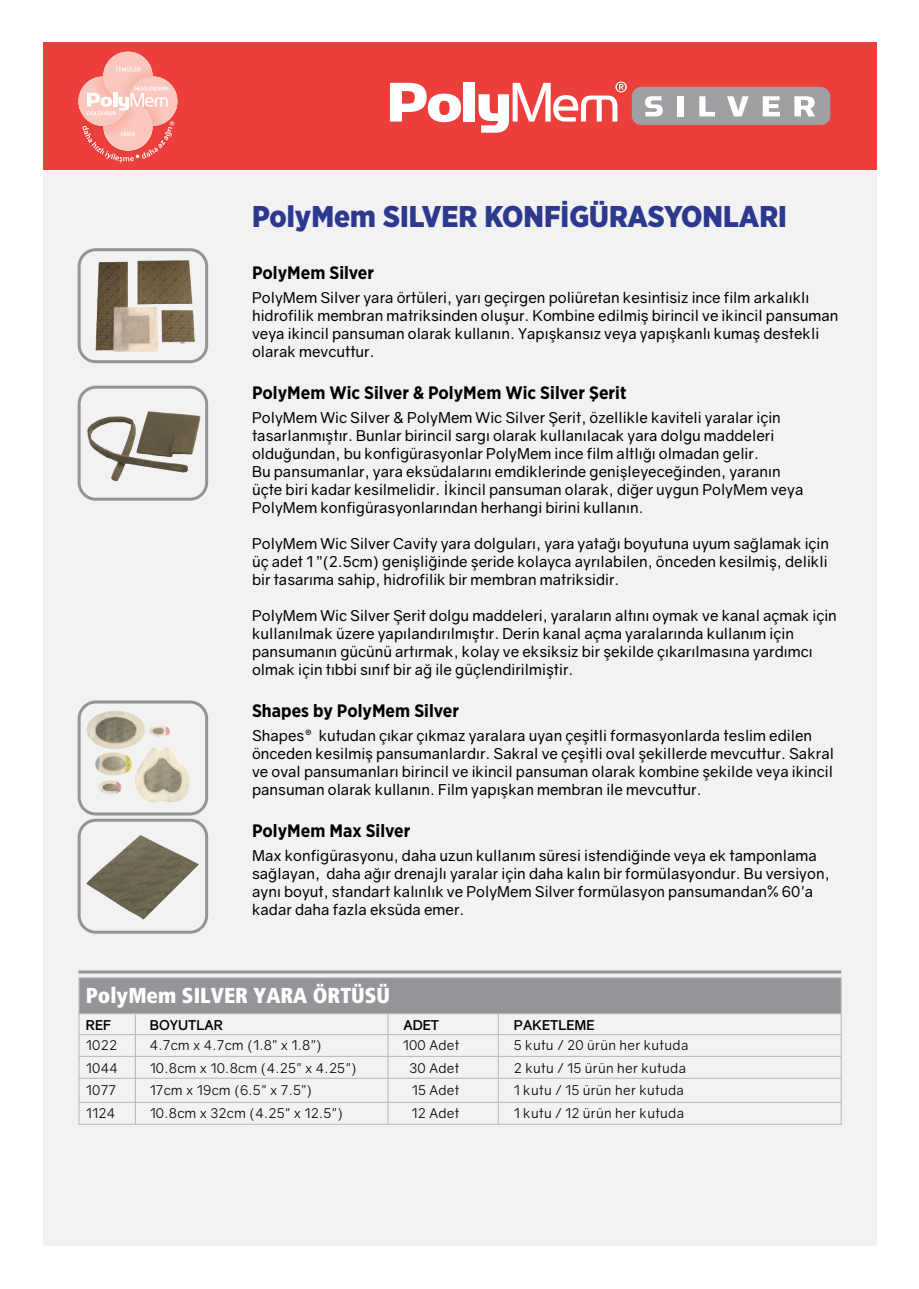
<style>
.page{position:relative;width:919px;height:1289px;background:#fff}
.page>*{position:absolute;margin:0;border:0;box-sizing:border-box;transform-origin:0 0}
.t1{font:900 30px "Gotham Narrow";color:#2d398f}
.t2{font:900 condensed 21.6px "Frutiger LT Pro";color:#fff}
.t3{font:700 18px "Gotham Narrow";color:#000}
.t4{font:15px/18px "Gravity";color:#000}
.t5{font:13.5px/22.5px "Gravity";letter-spacing:.025em;color:#000}
.t6{font:700 13.5px "Gravity";color:#000}
</style>
<div class="page">
<div style="left:43px;top:43px;width:833px;height:1203px;background:#f2f2f2"></div>
<div style="left:43px;top:43px;width:833px;height:127px;background:#ec3f3b"></div>
<svg style="left:390px;top:83px;width:71px;height:39px"></svg>
<div style="left:463px;top:82px;width:12px;height:39px;background:#fff"></div>
<svg style="left:478px;top:82px;width:148px;height:51px"></svg>
<div style="left:631px;top:87px;width:199px;height:38px;background:#a0a0a4;border-radius:9px"></div>
<svg style="left:645px;top:96px;width:17px;height:20px"></svg>
<div style="left:677px;top:96px;width:6px;height:20px;background:#fff"></div>
<svg style="left:699px;top:96px;width:16px;height:20px"></svg>
<svg style="left:727px;top:96px;width:21px;height:20px"></svg>
<svg style="left:762px;top:96px;width:18px;height:20px"></svg>
<svg style="left:794px;top:96px;width:20px;height:20px"></svg>
<div style="left:78px;top:248px;width:130px;height:115px;border:3px solid #939498;border-radius:17px"></div>
<div style="left:78px;top:386px;width:130px;height:114px;border:3px solid #939498;border-radius:17px"></div>
<div style="left:78px;top:700px;width:130px;height:115px;border:3px solid #939498;border-radius:17px"></div>
<div style="left:78px;top:818px;width:130px;height:115px;border:3px solid #939498;border-radius:17px"></div>
<div style="left:79px;top:977px;width:761px;height:36px;background:#939598"></div>
<hr style="left:79px;top:977px;width:762px;height:1px;background:#bdbdbf">
<hr style="left:79px;top:1013px;width:762px;height:1px;background:#bdbdbf">
<hr style="left:79px;top:1033px;width:762px;height:2px;background:#bdbdbf">
<hr style="left:79px;top:1055px;width:762px;height:1px;background:#bdbdbf">
<hr style="left:79px;top:1077px;width:762px;height:1px;background:#bdbdbf">
<hr style="left:79px;top:1101px;width:762px;height:1px;background:#bdbdbf">
<hr style="left:79px;top:1123px;width:762px;height:1px;background:#bdbdbf">
<hr style="left:78px;top:977px;width:1px;height:147px;background:#bdbdbf">
<hr style="left:840px;top:977px;width:1px;height:147px;background:#bdbdbf">
<hr style="left:78px;top:970px;width:763px;height:3px;background:#939598">
<hr style="left:135px;top:1013px;width:1px;height:111px;background:#bdbdbf">
<hr style="left:387px;top:1013px;width:1px;height:111px;background:#bdbdbf">
<hr style="left:497px;top:1013px;width:2px;height:111px;background:#bdbdbf">
<img style="left:84px;top:255px;width:123px;height:101px">
<img style="left:84px;top:392px;width:123px;height:101px">
<img style="left:84px;top:709px;width:123px;height:101px">
<img style="left:84px;top:829px;width:123px;height:100px">
<svg style="left:78px;top:52px;width:99px;height:111px"></svg>
<h1 class="t1" style="left:252px;top:197px;width:536px">PolyMem SILVER KONFİGÜRASYONLARI</h1>
<p class="t3" style="left:252px;top:261px;width:124px">PolyMem Silver</p>
<p class="t4" style="left:252px;top:288px;width:588px">PolyMem Silver yara örtüleri, yarı geçirgen poliüretan kesintisiz ince film arkalıklı hidrofilik membran matriksinden oluşur. Kombine edilmiş birincil ve ikincil pansuman veya ikincil pansuman olarak kullanın. Yapışkansız veya yapışkanlı kumaş destekli olarak mevcuttur.</p>
<p class="t3" style="left:252px;top:381px;width:376px">PolyMem Wic Silver &amp; PolyMem Wic Silver Şerit</p>
<p class="t4" style="left:252px;top:408px;width:553px">PolyMem Wic Silver &amp; PolyMem Wic Silver Şerit, özellikle kaviteli yaralar için tasarlanmıştır. Bunlar birincil sargı olarak kullanılacak yara dolgu maddeleri olduğundan, bu konfigürasyonlar PolyMem ince film altlığı olmadan gelir.<br>Bu pansumanlar, yara eksüdalarını emdiklerinde genişleyeceğinden, yaranın üçte biri kadar kesilmelidir. İkincil pansuman olarak, diğer uygun PolyMem veya PolyMem konfigürasyonlarından herhangi birini kullanın.</p>
<p class="t4" style="left:252px;top:534px;width:578px;text-align:justify">PolyMem Wic Silver Cavity yara dolguları, yara yatağı boyutuna uyum sağlamak için üç adet 1 ”(2.5cm) genişliğinde şeride kolayca ayrılabilen, önceden kesilmiş, delikli bir tasarıma sahip, hidrofilik bir membran matriksidir.</p>
<p class="t4" style="left:252px;top:606px;width:586px">PolyMem Wic Silver Şerit dolgu maddeleri, yaraların altını oymak ve kanal açmak için kullanılmak üzere yapılandırılmıştır. Derin kanal açma yaralarında kullanım için pansumanın gücünü artırmak, kolay ve eksiksiz bir şekilde çıkarılmasına yardımcı olmak için tıbbi sınıf bir ağ ile güçlendirilmiştir.</p>
<p class="t3" style="left:252px;top:698px;width:208px">Shapes by PolyMem Silver</p>
<p class="t4" style="left:252px;top:726px;width:583px">Shapes® kutudan çıkar çıkmaz yaralara uyan çeşitli formasyonlarda teslim edilen önceden kesilmiş pansumanlardır. Sakral ve çeşitli oval şekillerde mevcuttur. Sakral ve oval pansumanları birincil ve ikincil pansuman olarak kombine şekilde veya ikincil pansuman olarak kullanın. Film yapışkan membran ile mevcuttur.</p>
<p class="t3" style="left:252px;top:818px;width:160px">PolyMem Max Silver</p>
<p class="t4" style="left:252px;top:846px;width:579px">Max konfigürasyonu, daha uzun kullanım süresi istendiğinde veya ek tamponlama sağlayan, daha ağır drenajlı yaralar için daha kalın bir formülasyondur. Bu versiyon, aynı boyut, standart kalınlık ve PolyMem Silver formülasyon pansumandan% 60'a kadar daha fazla eksüda emer.</p>
<h2 class="t2" style="left:86px;top:982px;width:306px">PolyMem SILVER YARA ÖRTÜSÜ</h2>
<p class="t5" style="left:86px;top:1033px;width:33px">1022<br>1044<br>1077<br>1124</p>
<p class="t5" style="left:150px;top:1033px;width:209px">4.7cm x 4.7cm (1.8” x 1.8”)<br>10.8cm x 10.8cm (4.25" x 4.25")<br>17cm x 19cm (6.5" x 7.5”)<br>10.8cm x 32cm (4.25" x 12.5")</p>
<p class="t5" style="left:514px;top:1033px;width:176px">5 kutu / 20 ürün her kutuda<br>2 kutu / 15 ürün her kutuda<br>1 kutu / 15 ürün her kutuda<br>1 kutu / 12 ürün her kutuda</p>
<p class="t6" style="left:86px;top:1016px;width:27px">REF</p>
<p class="t6" style="left:150px;top:1016px;width:75px">BOYUTLAR</p>
<p class="t6" style="left:403px;top:1016px;width:37px">ADET</p>
<p class="t6" style="left:514px;top:1016px;width:82px">PAKETLEME</p>
<p class="t5" style="left:409px;top:1033px;width:51px;text-align:justify;text-indent:-7px">100 Adet 30 Adet 15 Adet 12 Adet</p>
</div>
